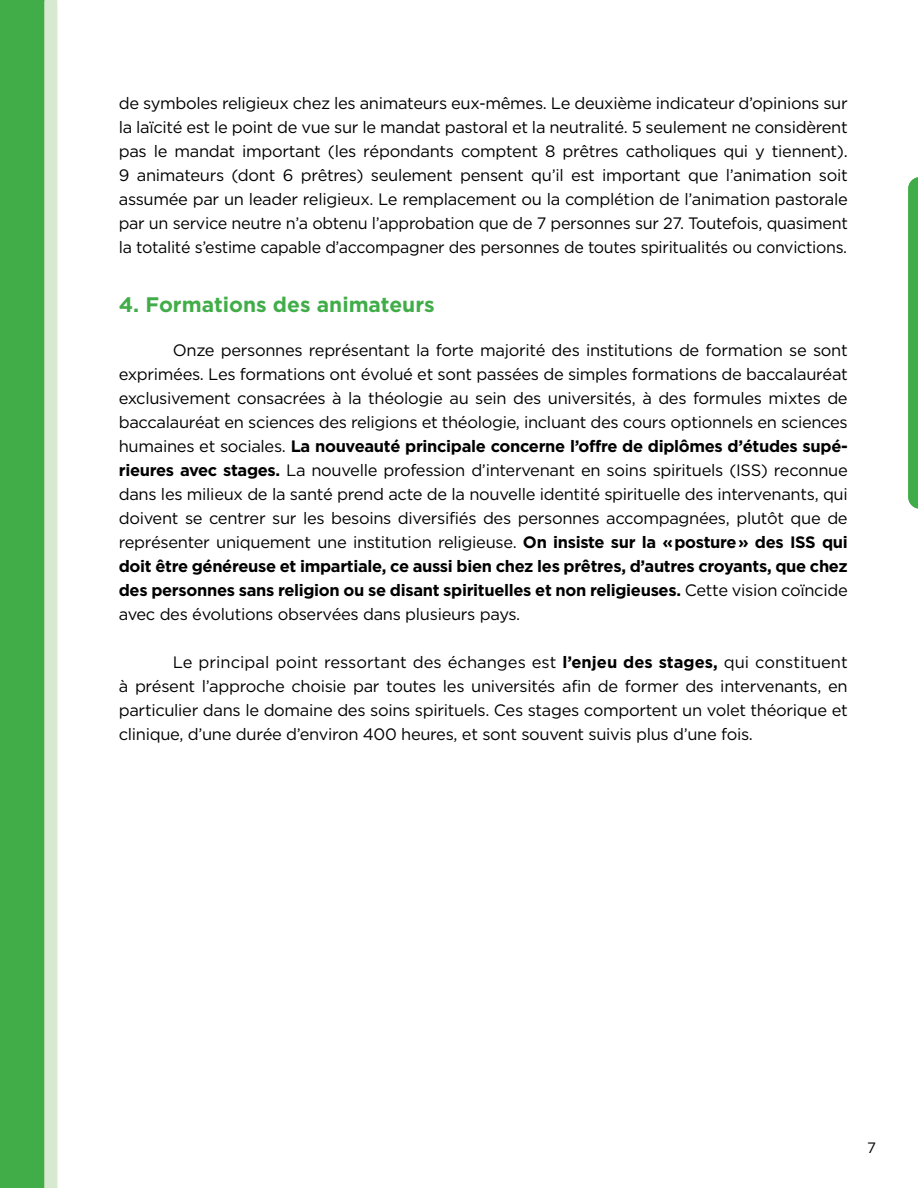
<style>
.page{position:relative;width:918px;height:1188px;background:#fff}
.page>*{position:absolute;margin:0;border:0;box-sizing:border-box;transform-origin:0 0}
.t1{font:700 21px "Gotham";color:#41ad49}
.t2{font:16.5px/24px "Gotham HTF";letter-spacing:-.02em;color:#000;text-align:justify}
.t3{font:15px "Gotham HTF";color:#000}
.s1{font-weight:700}
</style>
<div class="page">
<div style="left:0;top:0;width:52px;height:1188px;background:#41ad49"></div>
<svg style="left:908px;top:177px;width:10px;height:332px;background:#45af4d"></svg>
<svg style="left:44px;top:0;width:13px;height:1188px;background:#d4e7cf"></svg>
<p class="t2" style="left:119px;top:91px;width:731px">de symboles religieux chez les animateurs eux-mêmes. Le deuxième indicateur d’opinions sur la laïcité est le point de vue sur le mandat pastoral et la neutralité. 5 seulement ne considèrent pas le mandat important (les répondants comptent 8 prêtres catholiques qui y tiennent).<br>9 animateurs (dont 6 prêtres) seulement pensent qu’il est important que l’animation soit assumée par un leader religieux. Le remplacement ou la complétion de l’animation pastorale par un service neutre n’a obtenu l’approbation que de 7 personnes sur 27. Toutefois, quasiment la totalité s’estime capable d’accompagner des personnes de toutes spiritualités ou convictions.</p>
<p class="t1" style="left:119px;top:292px;width:317px">4. Formations des animateurs</p>
<p class="t2" style="left:119px;top:338px;width:731px;text-indent:54px">Onze personnes représentant la forte majorité des institutions de formation se sont exprimées. Les formations ont évolué et sont passées de simples formations de baccalauréat exclusivement consacrées à la théologie au sein des universités, à des formules mixtes de baccalauréat en sciences des religions et théologie, incluant des cours optionnels en sciences humaines et sociales. <span class="s1">La nouveauté principale concerne l’offre de diplômes d’études supé&shy;rieures avec stages.</span> La nouvelle profession d’intervenant en soins spirituels (ISS) reconnue dans les milieux de la santé prend acte de la nouvelle identité spirituelle des intervenants, qui doivent se centrer sur les besoins diversifiés des personnes accompagnées, plutôt que de représenter uniquement une institution religieuse. <span class="s1">On insiste sur la «posture» des ISS qui doit être généreuse et impartiale, ce aussi bien chez les prêtres, d’autres croyants, que chez des personnes sans religion ou se disant spirituelles et non religieuses.</span> Cette vision coïncide avec des évolutions observées dans plusieurs pays.</p>
<p class="t2" style="left:119px;top:650px;width:731px;text-indent:54px">Le principal point ressortant des échanges est <span class="s1">l’enjeu des stages,</span> qui constituent à présent l’approche choisie par toutes les universités afin de former des intervenants, en particulier dans le domaine des soins spirituels. Ces stages comportent un volet théorique et clinique, d’une durée d’environ 400 heures, et sont souvent suivis plus d’une fois.</p>
<p class="t3" style="left:867px;top:1140px;width:10px">7</p>
</div>
